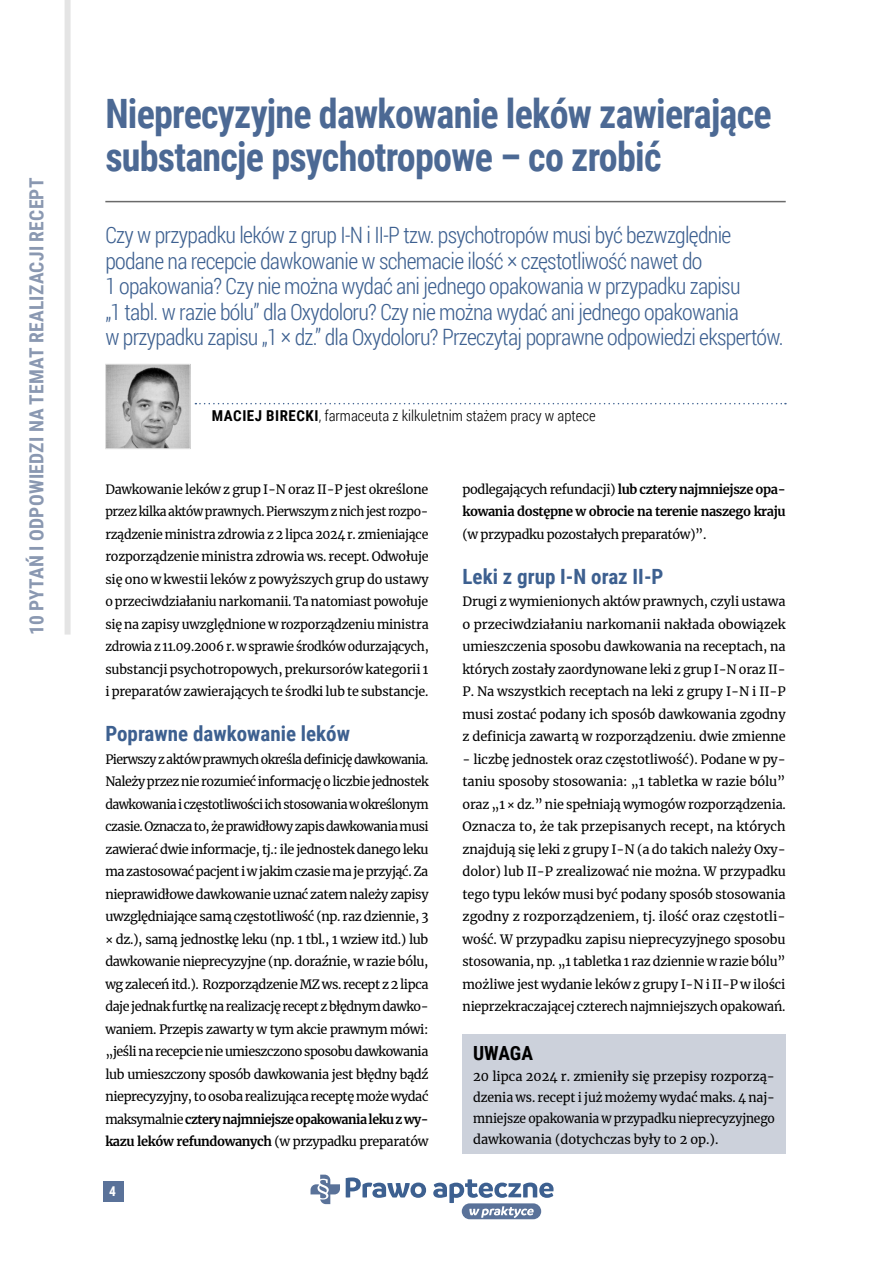
<style>
.page{position:relative;width:893px;height:1263px;background:#fff}
.page>*{position:absolute;margin:0;border:0;box-sizing:border-box;transform-origin:0 0}
.t1{font:700 40.5px/43.5px "Roboto Condensed";letter-spacing:-.02em;color:#4c6994;scale:.94 1}
.t2{font:300 22.5px/25.5px "Roboto Condensed";letter-spacing:-.03em;color:#3d6090}
.t3{font:700 21px "Roboto Condensed";color:#3d6090}
.t4{font:700 19.5px "Roboto Condensed";letter-spacing:.015em;color:#8a98b1}
.t5{font:700 19.5px "Roboto Condensed";letter-spacing:-.005em;color:#000}
.t6{font:300 15px "Roboto Condensed";color:#000}
.t7{font:700 15px "Roboto Condensed";color:#000}
.t8{font:700 13.5px "Roboto Condensed";color:#fff}
.t9{font:12.75px/22.5px "Merriweather";letter-spacing:-.015em;color:#000;text-align:justify}
.t10{font:700 12.75px/22.5px "Merriweather";letter-spacing:-.03em;color:#000}
.s1{font-weight:700}
.s2{font-weight:400}
</style>
<div class="page">
<div style="left:65px;top:0;width:6px;height:635px;background:#e4e4e4"></div>
<div style="left:103px;top:1181px;width:20px;height:20px;background:#5a7299"></div>
<div style="left:462px;top:1203px;width:79px;height:16px;background:#5a7299;border-radius:8px"></div>
<svg style="left:346px;top:1177px;width:208px;height:41px"></svg>
<svg style="left:311px;top:1174px;width:29px;height:30px"></svg>
<img style="left:107px;top:366px;width:81px;height:81px">
<div style="left:105px;top:364px;width:85px;height:85px;border:1px solid #e4e4e4"></div>
<hr style="left:105px;top:201px;width:681px;height:1px;background:#6a6a6a">
<svg style="left:195px;top:403px;width:591px;height:1px"></svg>
<div style="left:463px;top:1034px;width:322px;height:120px;background:#ccd1db"></div>
<h3 class="t4" style="left:23px;top:635px;width:458px;rotate:-90deg">10 pytań i odpowiedzi na temat realizacji recept</h3>
<h1 class="t1" style="left:105px;top:90px;width:710px">Nieprecyzyjne dawkowanie leków zawierające substancje psychotropowe – co zrobić</h1>
<p class="t2" style="left:105px;top:222px;width:680px">Czy w przypadku leków z grup I-N i II-P tzw. psychotropów musi być bezwzględnie podane na recepcie dawkowanie w schemacie ilość × częstotliwość nawet do<br>1 opakowania? Czy nie można wydać ani jednego opakowania w przypadku zapisu<br>„1 tabl. w razie bólu” dla Oxydoloru? Czy nie można wydać ani jednego opakowania<br>w przypadku zapisu „1 × dz.” dla Oxydoloru? Przeczytaj poprawne odpowiedzi ekspertów.</p>
<p class="t7" style="left:212px;top:406px;width:10px">MACIEJ</p>
<p class="t7" style="left:266px;top:406px;width:18px">BIREC</p>
<p class="t6" style="left:305px;top:406px;width:292px"><span class="s1">KI</span> , farmaceuta z kilkuletnim stażem pracy w aptece</p>
<p class="t9" style="left:105px;top:478px;width:325px">Dawkowanie leków z grup I-N oraz II-P jest określone przez kilka aktów prawnych. Pierwszym z nich jest rozpo&shy;rządzenie ministra zdrowia z 2 lipca 2024 r. zmieniające rozporządzenie ministra zdrowia ws. recept. Odwołuje się ono w kwestii leków z powyższych grup do ustawy o przeciwdziałaniu narkomanii. Ta natomiast powołuje się na zapisy uwzględnione w rozporządzeniu ministra zdrowia z 11.09.2006 r. w sprawie środków odurzających, substancji psychotropowych, prekursorów kategorii 1 i preparatów zawierających te środki lub te substancje.</p>
<h3 class="t3" style="left:105px;top:719px;width:246px">Poprawne dawkowanie leków</h3>
<p class="t9" style="left:105px;top:748px;width:325px">Pierwszy z aktów prawnych określa definicję dawkowania.<br>Należy przez nie rozumieć informację o liczbie jednostek dawkowania i częstotliwości ich stosowania w określonym czasie. Oznacza to, że prawidłowy zapis dawkowania musi zawierać dwie informacje, tj.: ile jednostek danego leku ma zastosować pacjent i w jakim czasie ma je przyjąć. Za nieprawidłowe dawkowanie uznać zatem należy zapisy uwzględniające samą częstotliwość (np. raz dziennie, 3 × dz.), samą jednostkę leku (np. 1 tbl., 1 wziew itd.) lub dawkowanie nieprecyzyjne (np. doraźnie, w razie bólu, wg zaleceń itd.). Rozporządzenie MZ ws. recept z 2 lipca daje jednak furtkę na realizację recept z błędnym dawko&shy;waniem. Przepis zawarty w tym akcie prawnym mówi: „jeśli na recepcie nie umieszczono sposobu dawkowania lub umieszczony sposób dawkowania jest błędny bądź nieprecyzyjny, to osoba realizująca receptę może wydać maksymalnie <span class="s1">cztery najmniejsze opakowania leku z wy&shy;kazu leków refundowanych</span> (w przypadku preparatów</p>
<p class="t8" style="left:109px;top:1182px;width:8px">4</p>
<p class="t10" style="left:463px;top:478px;width:325px"><span class="s2">podlegających refundacji)</span> lub cztery najmniejsze opa&shy;kowania dostępne w obrocie na terenie naszego kraju</p>
<p class="t9" style="left:463px;top:523px;width:245px">(w przypadku pozostałych preparatów)”.</p>
<h3 class="t3" style="left:463px;top:562px;width:201px">Leki z grup I-N oraz II -P</h3>
<p class="t9" style="left:463px;top:590px;width:325px">Drugi z wymienionych aktów prawnych, czyli ustawa o przeciwdziałaniu narkomanii nakłada obowiązek umieszczenia sposobu dawkowania na receptach, na których zostały zaordynowane leki z grup I-N oraz II-P. Na wszystkich receptach na leki z grupy I-N i II-P musi zostać podany ich sposób dawkowania zgodny z definicja zawartą w rozporządzeniu. dwie zmienne</p>
<p class="t9" style="left:463px;top:748px;width:325px">- liczbę jednostek oraz częstotliwość). Podane w py&shy;taniu sposoby stosowania: „1 tabletka w razie bólu” oraz „1 × dz.” nie spełniają wymogów rozporządzenia.<br>Oznacza to, że tak przepisanych recept, na których znajdują się leki z grupy I-N (a do takich należy Oxy&shy;dolor) lub II-P zrealizować nie można. W przypadku tego typu leków musi być podany sposób stosowania zgodny z rozporządzeniem, tj. ilość oraz częstotli&shy;wość. W przypadku zapisu nieprecyzyjnego sposobu stosowania, np. „1 tabletka 1 raz dziennie w razie bólu” możliwe jest wydanie leków z grupy I-N i II-P w ilości nieprzekraczającej czterech najmniejszych opakowań.</p>
<h3 class="t5" style="left:473px;top:1039px;width:61px">UWAGA</h3>
<p class="t9" style="left:473px;top:1065px;width:303px;line-height:21px">20 lipca 2024 r. zmieniły się przepisy rozporzą&shy;dzenia ws. recept i już możemy wydać maks. 4 naj&shy;mniejsze opakowania w przypadku nieprecyzyjnego dawkowania (dotychczas były to 2 op.).</p>
</div>
